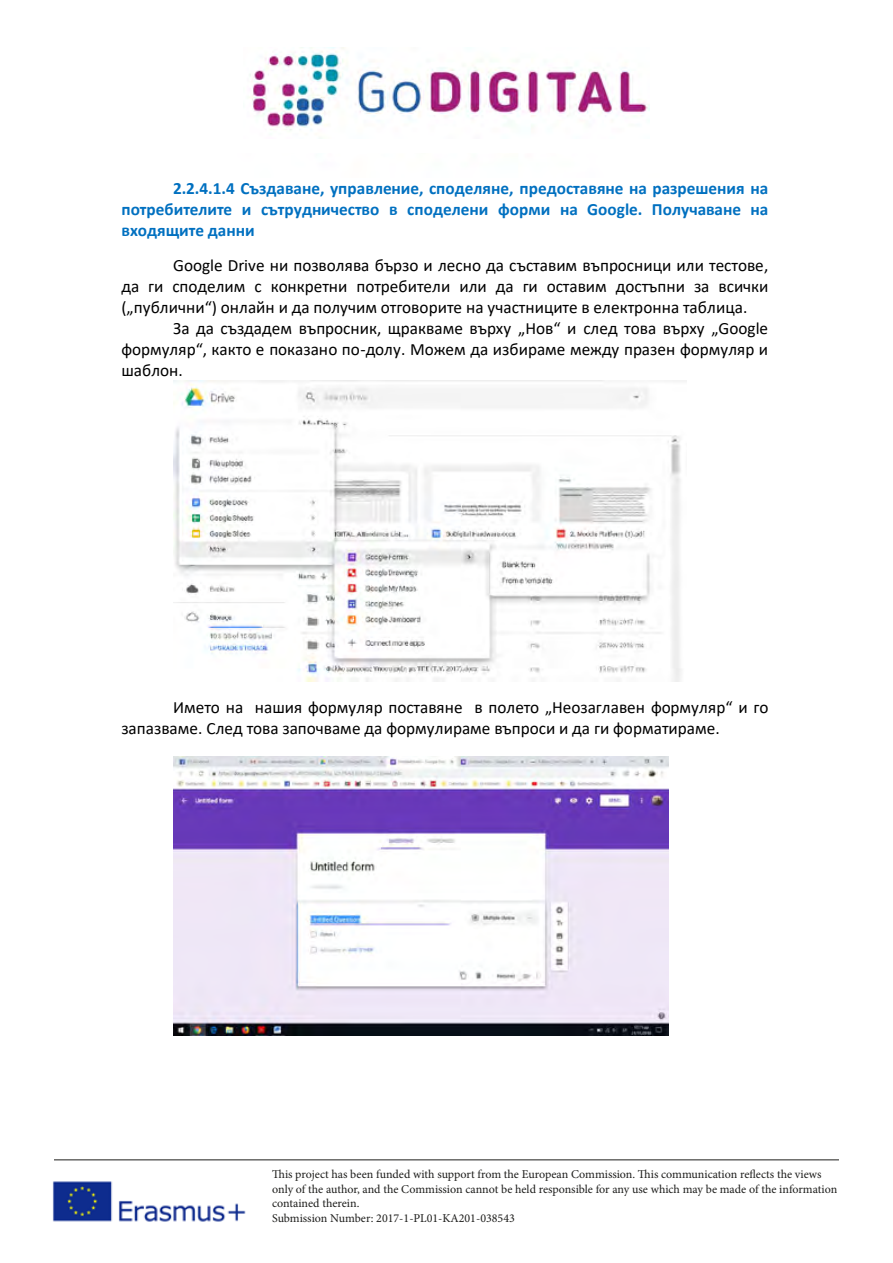
<style>
.page{position:relative;width:893px;height:1263px;background:#fff}
.page>*{position:absolute;margin:0;border:0;box-sizing:border-box;transform-origin:0 0}
.t1{font:17.25px/21px "Calibri";color:#000;text-align:justify}
.t2{font:700 17.25px/21px "Calibri";color:#0070c0;text-align:justify}
.t3{font:12px/14.4px "Minion Pro";color:#1d1d1b}
.t4{font:italic 11.4px "Arial";letter-spacing:.005em;color:#000}
</style>
<div class="page">
<img style="left:249px;top:48px;width:401px;height:83px">
<img style="left:52px;top:1181px;width:194px;height:41px">
<hr style="left:54px;top:1159px;width:785px;height:1px;background:#1d1d1b">
<img style="left:173px;top:381px;width:508px;height:300px">
<img style="left:173px;top:756px;width:496px;height:279px">
<p class="t2" style="left:121px;top:178px;width:648px;text-indent:52px">2.2.4.1.4 Създаване, управление, споделяне, предоставяне на разрешения на потребителите и сътрудничество в споделени форми на Google. Получаване на входящите данни</p>
<p class="t1" style="left:121px;top:254px;width:649px;text-indent:52px">Google Drive ни позволява бързо и лесно да съставим въпросници или тестове, да ги споделим с конкретни потребители или да ги оставим достъпни за всички („публични“) онлайн и да получим отговорите на участниците в електронна таблица.</p>
<p class="t1" style="left:121px;top:317px;width:648px;text-indent:52px">За да създадем въпросник, щракваме върху „Нов“ и след това върху „Google формуляр“, както е показано по-долу. Можем да избираме между празен формуляр и шаблон.</p>
<p class="t1" style="left:121px;top:696px;width:648px;text-indent:52px">Името на нашия формуляр поставяне в полето „Неозаглавен формуляр“ и го запазваме. След това започваме да формулираме въпроси и да ги форматираме.</p>
<p class="t3" style="left:272px;top:1167px;width:567px">This project has been funded with support from the European Commission. This communication reflects the views only of the author, and the Commission cannot be held responsible for any use which may be made of the information contained therein.<br>Submission Number: 2017-1-PL01-KA201-038543</p>
<p class="t4" style="left:329px;top:1180px;width:455px">The European Commission support for the production of this publication does not</p>
</div>
